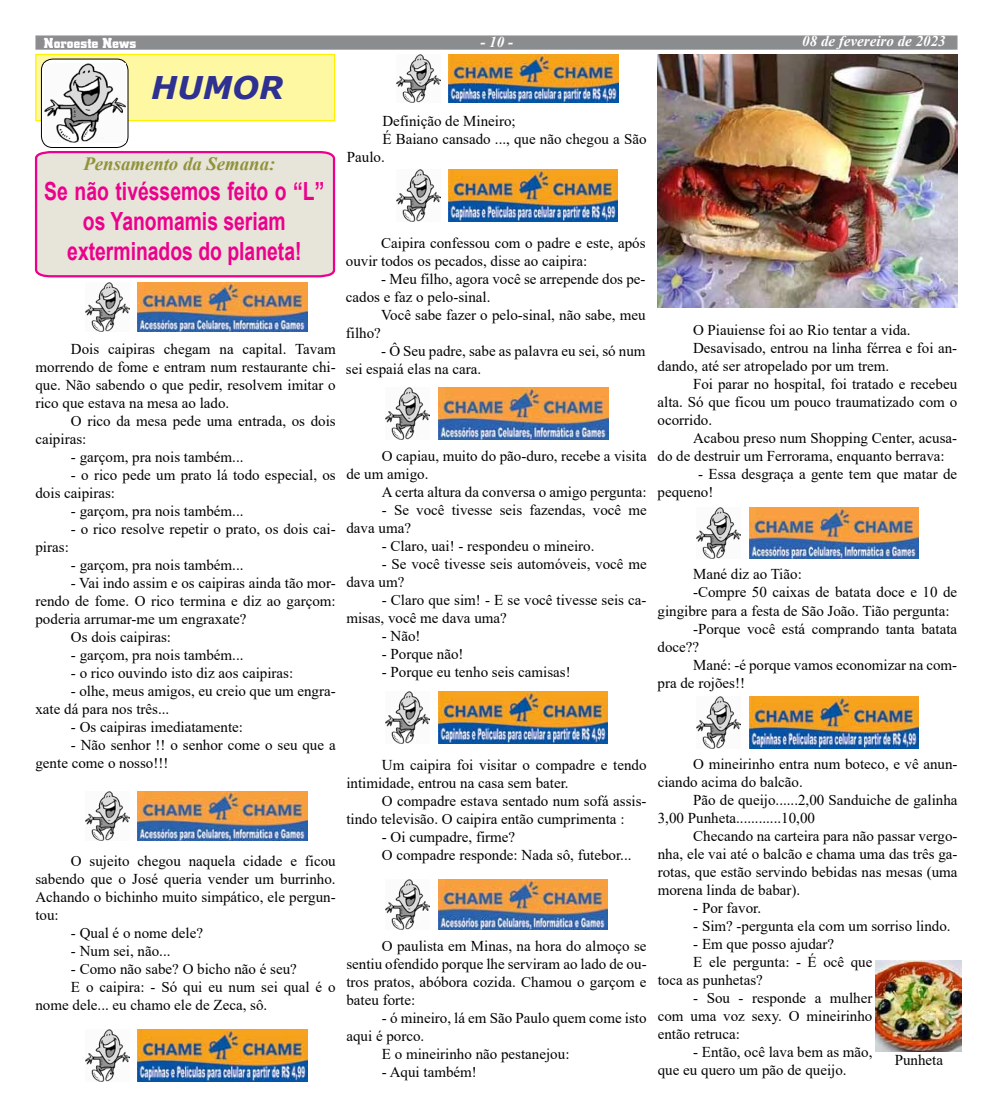
<style>
.page{position:relative;width:993px;height:1117px;background:#fff}
.page>*{position:absolute;margin:0;border:0;box-sizing:border-box;transform-origin:0 0}
.t1{font:italic 700 31.25px "Verdana";color:#2e3092}
.t2{font:700 25px/30px "Arial";color:#ec008c;text-align:center;scale:.77 1}
.t3{font:italic 700 18.75px "Times New Roman";color:#909339}
.t4{font:15px/18px "Times New Roman";color:#000}
.t5{font:italic 700 15px "Times New Roman";color:#fff}
.t6{font:700 15px "City D";letter-spacing:.005em;color:#fff}
</style>
<div class="page">
<img style="left:385px;top:691px;width:44px;height:52px">
<img style="left:438px;top:691px;width:169px;height:52px">
<img style="left:385px;top:388px;width:44px;height:51px">
<img style="left:438px;top:388px;width:169px;height:51px">
<div style="left:35px;top:54px;width:300px;height:67px;background:#fff8a3;border:1px solid #fff200"></div>
<div style="left:41px;top:59px;width:87px;height:88px;background:#fff;border-radius:11px"></div>
<div style="left:41px;top:59px;width:87px;height:89px;border:1px solid #000;border-radius:11px"></div>
<img style="left:44px;top:64px;width:82px;height:79px">
<img style="left:396px;top:54px;width:44px;height:48px">
<img style="left:448px;top:54px;width:170px;height:48px">
<svg style="left:34px;top:151px;width:302px;height:127px;background:#e7d9d6"></svg>
<img style="left:85px;top:1029px;width:44px;height:52px">
<img style="left:138px;top:1029px;width:169px;height:52px">
<img style="left:85px;top:791px;width:44px;height:49px">
<img style="left:138px;top:791px;width:169px;height:49px">
<img style="left:396px;top:170px;width:44px;height:51px">
<img style="left:448px;top:170px;width:169px;height:51px">
<img style="left:385px;top:879px;width:44px;height:49px">
<img style="left:438px;top:879px;width:169px;height:49px">
<img style="left:85px;top:282px;width:44px;height:49px">
<img style="left:138px;top:282px;width:169px;height:50px">
<div style="left:35px;top:35px;width:922px;height:15px;background:#8a8c8e;border:1px solid #8a8c8e"></div>
<img style="left:657px;top:54px;width:300px;height:253px">
<img style="left:696px;top:507px;width:44px;height:51px">
<img style="left:749px;top:507px;width:169px;height:51px">
<img style="left:696px;top:696px;width:44px;height:52px">
<img style="left:749px;top:696px;width:169px;height:52px">
<img style="left:875px;top:960px;width:86px;height:90px">
<p class="t6" style="left:44px;top:35px;width:94px">Noroeste News</p>
<p class="t5" style="left:480px;top:31px;width:34px">- 10 -</p>
<p class="t5" style="left:802px;top:30px;width:145px">08 de fevereiro de 2023</p>
<h1 class="t1" style="left:151px;top:65px;width:134px">HUMOR</h1>
<p class="t3" style="left:83px;top:150px;width:193px">Pensamento da Semana:</p>
<h2 class="t2" style="left:44px;top:176px;width:365px">Se não tivéssemos feito o “L” os Yanomamis seriam exterminados do planeta!</h2>
<p class="t4" style="left:35px;top:339px;width:302px;text-align:justify;text-indent:35px">Dois caipiras chegam na capital. Tavam morrendo de fome e entram num restaurante chi&shy;que. Não sabendo o que pedir, resolvem imitar o rico que estava na mesa ao lado.</p>
<p class="t4" style="left:35px;top:411px;width:302px;text-indent:35px">O rico da mesa pede uma entrada, os dois caipiras:</p>
<p class="t4" style="left:71px;top:447px;width:174px">- garçom, pra nois também...</p>
<p class="t4" style="left:35px;top:465px;width:301px;text-indent:35px">- o rico pede um prato lá todo especial, os dois caipiras:</p>
<p class="t4" style="left:71px;top:501px;width:174px">- garçom, pra nois também...</p>
<p class="t4" style="left:71px;top:519px;width:266px">- o rico resolve repetir o prato, os dois cai-</p>
<p class="t4" style="left:35px;top:537px;width:35px">piras:</p>
<p class="t4" style="left:71px;top:555px;width:174px">- garçom, pra nois também...</p>
<p class="t4" style="left:71px;top:573px;width:266px">- Vai indo assim e os caipiras ainda tão mor-</p>
<p class="t4" style="left:35px;top:591px;width:302px">rendo de fome. O rico termina e diz ao garçom:</p>
<p class="t4" style="left:35px;top:609px;width:212px">poderia arrumar-me um engraxate?</p>
<p class="t4" style="left:71px;top:627px;width:101px">Os dois caipiras:</p>
<p class="t4" style="left:71px;top:645px;width:174px">- garçom, pra nois também...</p>
<p class="t4" style="left:71px;top:663px;width:224px">- o rico ouvindo isto diz aos caipiras:</p>
<p class="t4" style="left:35px;top:681px;width:302px;text-indent:35px">- olhe, meus amigos, eu creio que um engra&shy;xate dá para nos três...</p>
<p class="t4" style="left:71px;top:717px;width:174px">- Os caipiras imediatamente:</p>
<p class="t4" style="left:35px;top:735px;width:301px;text-indent:35px">- Não senhor !! o senhor come o seu que a gente come o nosso!!!</p>
<p class="t4" style="left:35px;top:851px;width:302px;text-align:justify;text-indent:35px">O sujeito chegou naquela cidade e ficou sabendo que o José queria vender um burrinho.<br>Achando o bichinho muito simpático, ele pergun&shy;tou:</p>
<p class="t4" style="left:71px;top:923px;width:134px">- Qual é o nome dele?</p>
<p class="t4" style="left:71px;top:941px;width:101px">- Num sei, não...</p>
<p class="t4" style="left:71px;top:959px;width:227px">- Como não sabe? O bicho não é seu?</p>
<p class="t4" style="left:71px;top:977px;width:266px">E o caipira: - Só qui eu num sei qual é o</p>
<p class="t4" style="left:35px;top:995px;width:233px">nome dele... eu chamo ele de Zeca, sô.</p>
<p class="t4" style="left:382px;top:111px;width:135px">Definição de Mineiro;</p>
<p class="t4" style="left:382px;top:129px;width:266px">É Baiano cansado ..., que não chegou a São</p>
<p class="t4" style="left:347px;top:147px;width:39px">Paulo.</p>
<p class="t4" style="left:346px;top:233px;width:301px;text-indent:35px">Caipira confessou com o padre e este, após ouvir todos os pecados, disse ao caipira:</p>
<p class="t4" style="left:346px;top:269px;width:301px;text-indent:35px">- Meu filho, agora você se arrepende dos pe&shy;cados e faz o pelo-sinal.</p>
<p class="t4" style="left:381px;top:305px;width:266px">Você sabe fazer o pelo-sinal, não sabe, meu</p>
<p class="t4" style="left:346px;top:323px;width:36px">filho?</p>
<p class="t4" style="left:346px;top:341px;width:301px;text-indent:35px">- Ô Seu padre, sabe as palavra eu sei, só num sei espaiá elas na cara.</p>
<p class="t4" style="left:346px;top:446px;width:302px;text-indent:35px">O capiau, muito do pão-duro, recebe a visita de um amigo.</p>
<p class="t4" style="left:382px;top:482px;width:266px">A certa altura da conversa o amigo pergunta:</p>
<p class="t4" style="left:346px;top:500px;width:302px;text-indent:35px">- Se você tivesse seis fazendas, você me dava uma?</p>
<p class="t4" style="left:382px;top:536px;width:214px">- Claro, uai! - respondeu o mineiro.</p>
<p class="t4" style="left:346px;top:554px;width:302px;text-indent:35px">- Se você tivesse seis automóveis, você me dava um?</p>
<p class="t4" style="left:346px;top:590px;width:301px;text-indent:35px">- Claro que sim! - E se você tivesse seis ca&shy;misas, você me dava uma?</p>
<p class="t4" style="left:382px;top:626px;width:40px">- Não!</p>
<p class="t4" style="left:382px;top:644px;width:83px">- Porque não!</p>
<p class="t4" style="left:382px;top:662px;width:190px">- Porque eu tenho seis camisas!</p>
<p class="t4" style="left:346px;top:755px;width:301px;text-indent:35px">Um caipira foi visitar o compadre e tendo intimidade, entrou na casa sem bater.</p>
<p class="t4" style="left:346px;top:791px;width:301px;text-indent:35px">O compadre estava sentado num sofá assis&shy;tindo televisão. O caipira então cumprimenta :</p>
<p class="t4" style="left:382px;top:827px;width:251px">- Oi cumpadre, firme?<br>O compadre responde: Nada sô, futebor...</p>
<p class="t4" style="left:346px;top:936px;width:302px;text-align:justify;text-indent:35px">O paulista em Minas, na hora do almoço se sentiu ofendido porque lhe serviram ao lado de ou&shy;tros pratos, abóbora cozida. Chamou o garçom e bateu forte:</p>
<p class="t4" style="left:382px;top:1008px;width:266px">- ó mineiro, lá em São Paulo quem come isto</p>
<p class="t4" style="left:346px;top:1026px;width:79px">aqui é porco.</p>
<p class="t4" style="left:382px;top:1044px;width:189px">E o mineirinho não pestanejou:</p>
<p class="t4" style="left:382px;top:1062px;width:96px">- Aqui também!</p>
<p class="t4" style="left:692px;top:320px;width:219px">O Piauiense foi ao Rio tentar a vida.</p>
<p class="t4" style="left:692px;top:338px;width:266px">Desavisado, entrou na linha férrea e foi an-</p>
<p class="t4" style="left:657px;top:356px;width:233px">dando, até ser atropelado por um trem.</p>
<p class="t4" style="left:692px;top:374px;width:266px">Foi parar no hospital, foi tratado e recebeu</p>
<p class="t4" style="left:657px;top:392px;width:301px">alta. Só que ficou um pouco traumatizado com o</p>
<p class="t4" style="left:657px;top:410px;width:56px">ocorrido.</p>
<p class="t4" style="left:692px;top:428px;width:266px">Acabou preso num Shopping Center, acusa-</p>
<p class="t4" style="left:657px;top:446px;width:289px">do de destruir um Ferrorama, enquanto berrava:</p>
<p class="t4" style="left:657px;top:464px;width:301px;text-indent:41px">- Essa desgraça a gente tem que matar de pequeno!</p>
<p class="t4" style="left:692px;top:565px;width:110px">Mané diz ao Tião:</p>
<p class="t4" style="left:692px;top:583px;width:266px">-Compre 50 caixas de batata doce e 10 de</p>
<p class="t4" style="left:657px;top:601px;width:293px">gingibre para a festa de São João. Tião pergunta:</p>
<p class="t4" style="left:692px;top:619px;width:266px">-Porque você está comprando tanta batata</p>
<p class="t4" style="left:657px;top:637px;width:43px">doce??</p>
<p class="t4" style="left:692px;top:655px;width:266px">Mané: -é porque vamos economizar na com-</p>
<p class="t4" style="left:657px;top:673px;width:89px">pra de rojões!!</p>
<p class="t4" style="left:657px;top:754px;width:301px;text-indent:35px">O mineirinho entra num boteco, e vê anun&shy;ciando acima do balcão.</p>
<p class="t4" style="left:657px;top:790px;width:301px;text-indent:35px">Pão de queijo......2,00 Sanduiche de galinha<br>3,00 Punheta............10,00</p>
<p class="t4" style="left:657px;top:826px;width:301px;text-align:justify;text-indent:35px">Checando na carteira para não passar vergo&shy;nha, ele vai até o balcão e chama uma das três ga&shy;rotas, que estão servindo bebidas nas mesas (uma morena linda de babar).</p>
<p class="t4" style="left:693px;top:898px;width:69px">- Por favor.</p>
<p class="t4" style="left:693px;top:916px;width:259px">- Sim? -pergunta ela com um sorriso lindo.</p>
<p class="t4" style="left:693px;top:934px;width:142px">- Em que posso ajudar?</p>
<p class="t4" style="left:693px;top:952px;width:181px">E ele pergunta: - É ocê que</p>
<p class="t4" style="left:657px;top:970px;width:106px">toca as punhetas?</p>
<p class="t4" style="left:657px;top:988px;width:216px;text-align:justify;text-indent:35px">- Sou - responde a mulher com uma voz sexy. O mineirinho então retruca:</p>
<p class="t4" style="left:657px;top:1042px;width:216px;text-indent:35px">- Então, ocê lava bem as mão, que eu quero um pão de queijo.</p>
<p class="t4" style="left:894px;top:1050px;width:50px">Punheta</p>
</div>
